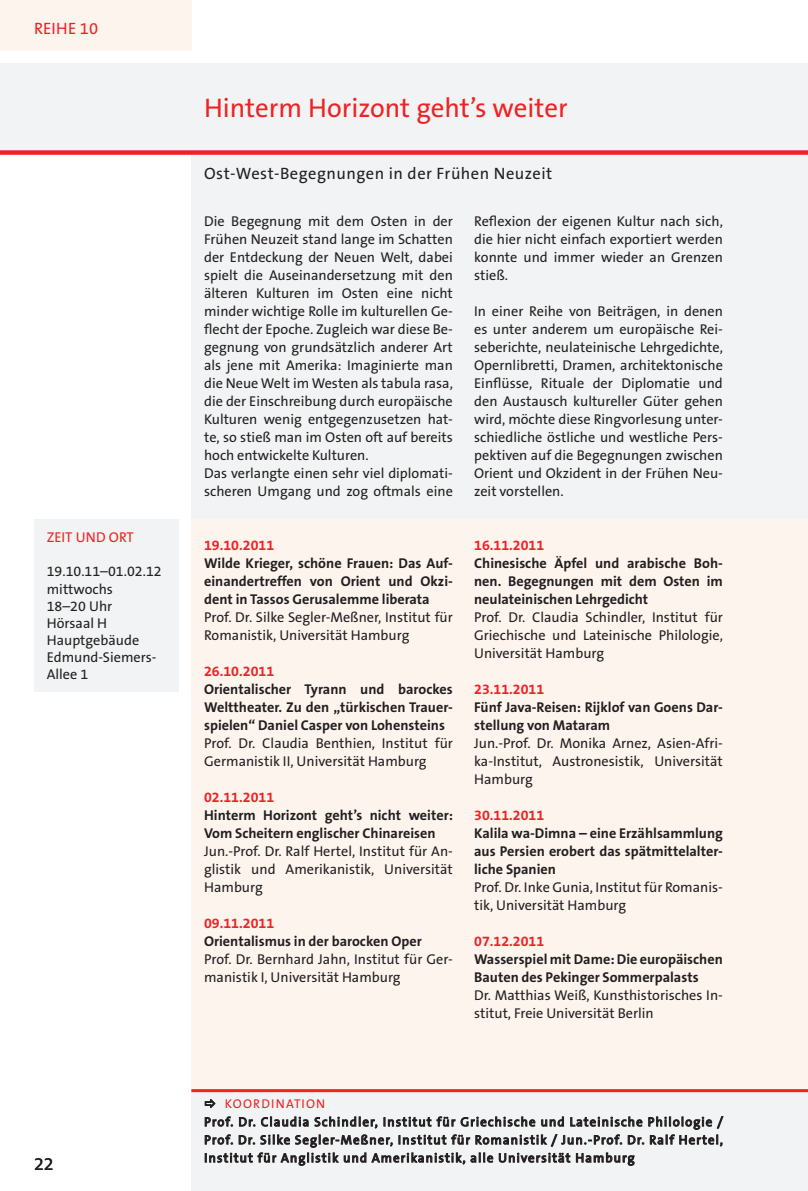
<style>
.page{position:relative;width:808px;height:1191px;background:#fff}
.page>*{position:absolute;margin:0;border:0;box-sizing:border-box;transform-origin:0 0}
.t1{font:27px "The Sans B5 Plain";color:#ed2325}
.t2{font:18px "The Sans B5 Plain";color:#231f20}
.t3{font:16.5px "The Sans B5 Plain";letter-spacing:.03em;color:#231f20}
.t4{font:16.5px "The Sans B5 Plain";color:#ed2325}
.t5{font:14.25px/18px "The Sans B5 Plain";color:#231f20}
.t6{font:700 14.25px/18px "The Sans B7";color:#231f20}
.t7{font:14.25px "The Sans B5 Plain";color:#ed2325}
.t8{font:12.75px/18px "The Sans B5 Plain";letter-spacing:.085em;color:#231f20}
.s1{color:#ed2325}
.s2{font-family:"The Sans B5 Plain";font-weight:400}
.s3{font-family:"The Sans B7";font-weight:700;color:#ed2325}
.s4{font-family:"The Sans B7";font-weight:700}
</style>
<div class="page">
<div style="left:0;top:0;width:191px;height:51px;background:#fdf4ee"></div>
<div style="left:191px;top:190px;width:617px;height:329px;background:#f2f3f4"></div>
<div style="left:191px;top:154px;width:617px;height:42px;background:#f2f3f4"></div>
<div style="left:0;top:64px;width:808px;height:89px;background:#f2f3f4"></div>
<div style="left:0;top:150px;width:808px;height:5px;background:#ed2325"></div>
<div style="left:34px;top:519px;width:145px;height:173px;background:#f2f3f4"></div>
<div style="left:191px;top:519px;width:617px;height:571px;background:#fdf4ee"></div>
<hr style="left:807px;top:64px;width:1px;height:604px;background:#fdf4ee">
<div style="left:191px;top:1091px;width:617px;height:100px;background:#f2f3f4"></div>
<svg style="left:204px;top:1116px;width:520px;height:50px"></svg>
<hr style="left:191px;top:1089px;width:617px;height:3px;background:#ed2325">
<hr style="left:807px;top:730px;width:1px;height:461px;background:#f2f3f4">
<hr style="left:807px;top:701px;width:1px;height:47px;background:#f2f3f4">
<hr style="left:807px;top:666px;width:1px;height:34px;background:#f2f3f4">
<svg style="left:204px;top:1099px;width:12px;height:9px"></svg>
<p class="t4" style="left:34px;top:20px;width:18px">Reihe</p>
<p class="t4" style="left:80px;top:20px;width:21px">xx</p>
<p class="t4" style="left:80px;top:20px;width:20px">10</p>
<p class="t7" style="left:47px;top:530px;width:89px">ZEIT UND ORT</p>
<p class="t5" style="left:47px;top:563px;width:116px;line-height:17.1px">19.10.11–01.02.12 mittwochs<br>18–20 Uhr<br>Hörsaal H<br>Hauptgebäude<br>Edmund-Siemers-<br>Allee 1</p>
<p class="t2" style="left:34px;top:1154px;width:21px">22</p>
<p class="t1" style="left:204px;top:93px;width:365px">Hinterm Horizont geht’s weiter</p>
<p class="t3" style="left:204px;top:164px;width:350px">Ost-West-Begegnungen in der Frühen Neuzeit</p>
<p class="t5" style="left:204px;top:212px;width:250px">Die Begegnung mit dem Osten in der Frühen Neuzeit stand lange im Schatten der Entdeckung der Neuen Welt, dabei spielt die Auseinandersetzung mit den älteren Kulturen im Osten eine nicht minder wichtige Rolle im kulturellen Ge&shy;flecht der Epoche. Zugleich war diese Be&shy;gegnung von grundsätzlich anderer Art als jene mit Amerika: Imaginierte man die Neue Welt im Westen als tabula rasa, die der Einschreibung durch europäische Kulturen wenig entgegenzusetzen hat&shy;te, so stieß man im Osten oft auf bereits hoch entwickelte Kulturen.<br>Das verlangte einen sehr viel diplomati&shy;scheren Umgang und zog oftmals eine</p>
<p class="t5" style="left:474px;top:212px;width:250px;text-align:justify">Reflexion der eigenen Kultur nach sich, die hier nicht einfach exportiert werden konnte und immer wieder an Grenzen stieß.</p>
<p class="t5" style="left:474px;top:302px;width:250px;text-align:justify">In einer Reihe von Beiträgen, in denen es unter anderem um europäische Rei&shy;seberichte, neulateinische Lehrgedichte, Opernlibretti, Dramen, architektonische Einflüsse, Rituale der Diplomatie und den Austausch kultureller Güter gehen wird, möchte diese Ringvorlesung unter&shy;schiedliche östliche und westliche Pers&shy;pektiven auf die Begegnungen zwischen Orient und Okzident in der Frühen Neu&shy;zeit vorstellen.</p>
<p class="t6" style="left:204px;top:536px;width:250px"><span class="s1">19.10.2011<br></span>Wilde Krieger, schöne Frauen: Das Auf&shy;einandertreffen von Orient und Okzi&shy;dent in Tassos Gerusalemme liberata <span class="s2">Prof. Dr. Silke Segler-Meßner, Institut für Romanistik, Universität Hamburg</span></p>
<p class="t6" style="left:204px;top:662px;width:250px"><span class="s1">26.10.2011<br></span>Orientalischer Tyrann und barockes Welttheater. Zu den „türkischen Trauer&shy;spielen“ Daniel Casper von Lohensteins <span class="s2">Prof. Dr. Claudia Benthien, Institut für Germanistik II, Universität Hamburg</span></p>
<p class="t5" style="left:204px;top:788px;width:250px"><span class="s3">02.11.2011<br></span><span class="s4">Hinterm Horizont geht’s nicht weiter:<br>Vom Scheitern englischer Chinareisen<br></span>Jun.-Prof. Dr. Ralf Hertel, Institut für An&shy;glistik und Amerikanistik, Universität<br>Hamburg</p>
<p class="t5" style="left:204px;top:914px;width:250px"><span class="s3">09.11.2011<br></span><span class="s4">Orientalismus in der barocken Oper<br></span>Prof. Dr. Bernhard Jahn, Institut für Ger&shy;manistik I, Universität Hamburg</p>
<p class="t5" style="left:474px;top:536px;width:250px"><span class="s3">16.11.2011<br></span><span class="s4">Chinesische Äpfel und arabische Boh&shy;nen. Begegnungen mit dem Osten im neulateinischen Lehrgedicht<br></span>Prof. Dr. Claudia Schindler, Institut für<br>Griechische und Lateinische Philologie,<br>Universität Hamburg</p>
<p class="t5" style="left:474px;top:680px;width:250px"><span class="s3">23.11.2011<br></span><span class="s4">Fünf Java-Reisen: Rijklof van Goens Dar&shy;stellung von Mataram<br></span>Jun.-Prof. Dr. Monika Arnez, Asien-Afri&shy;ka-Institut, Austronesistik, Universität<br>Hamburg</p>
<p class="t6" style="left:474px;top:806px;width:250px"><span class="s1">30.11.2011<br></span>Kalila wa-Dimna – eine Erzählsammlung aus Persien erobert das spätmittelalter&shy;liche Spanien<br><span class="s2">Prof. Dr. Inke Gunia, Institut für Romanis&shy;tik, Universität Hamburg</span></p>
<p class="t5" style="left:474px;top:932px;width:250px"><span class="s3">07.12.2011<br></span><span class="s4">Wasserspiel mit Dame: Die europäischen<br>Bauten des Pekinger Sommerpalasts<br></span>Dr. Matthias Weiß, Kunsthistorisches In&shy;stitut, Freie Universität Berlin</p>
<p class="t8" style="left:204px;top:1095px;width:520px;text-indent:21px"><span class="s1">KOORDINATION<br></span>Prof. Dr. Claudia Schindler, Institut für Griechische und Lateinische Philologie / Prof. Dr. Silke Segler-Meßner, Institut für Romanistik / Jun.-Prof. Dr. Ralf Hertel, Institut für Anglistik und Amerikanistik, alle Universität Hamburg</p>
</div>
